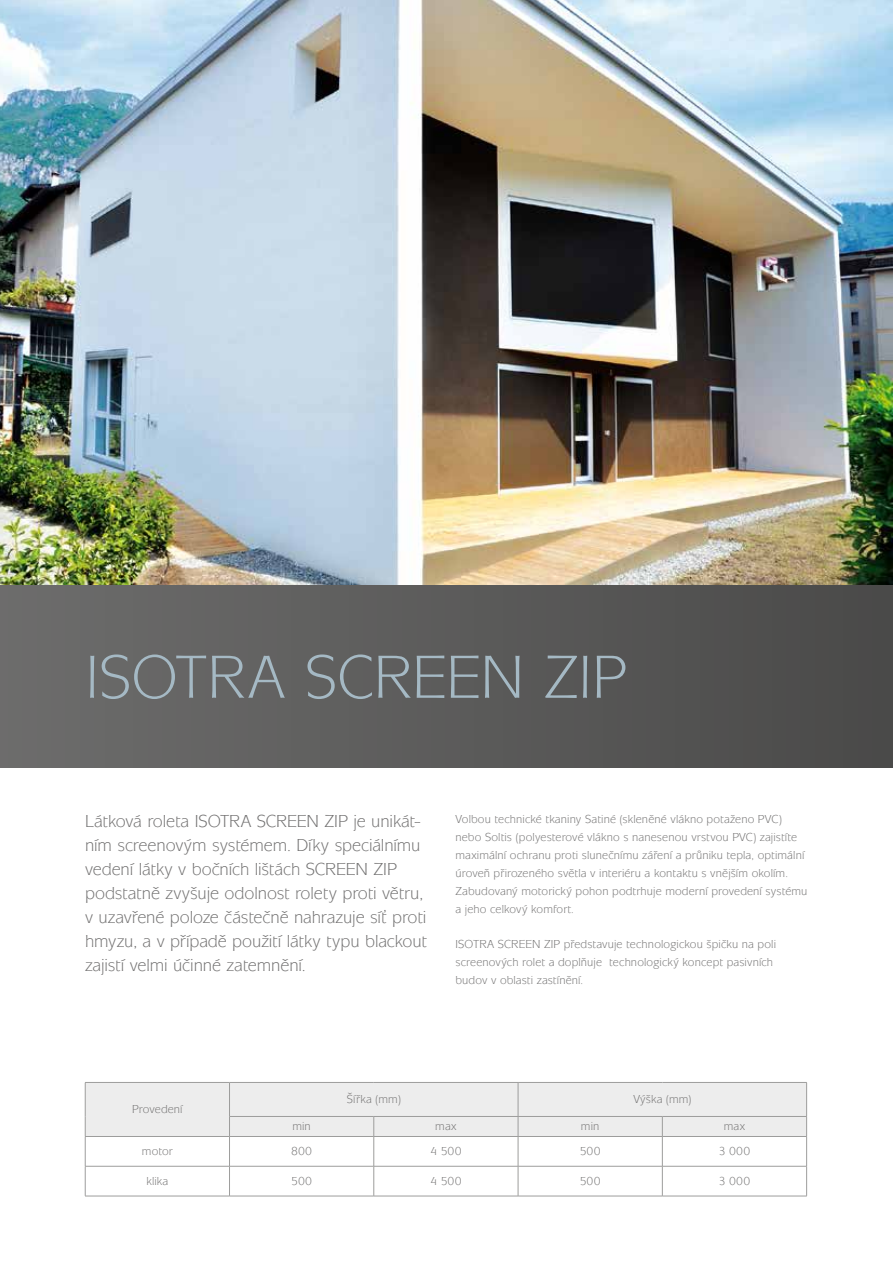
<style>
.page{position:relative;width:893px;height:1263px;background:#fff}
.page>*{position:absolute;margin:0;border:0;box-sizing:border-box;transform-origin:0 0}
.t1{font:63px "Mixage Itc TOT";letter-spacing:-.005em;color:#a5b9c4}
.t2{font:18px/24px "Mixage Itc TOT";letter-spacing:-.005em;color:#706f6f}
.t3{font:12px/18px "Mixage Itc TOT";letter-spacing:.01em;color:#706f6f}
</style>
<div class="page">
<img style="left:0;top:0;width:893px;height:586px">
<div style="left:0;top:586px;width:893px;height:181px;background:linear-gradient(to right,#6d6d6c,#4a4a49)"></div>
<hr style="left:85px;top:1166px;width:1px;height:30px;background:#9d9d9c">
<hr style="left:85px;top:1196px;width:144px;height:1px;background:#9d9d9c">
<hr style="left:229px;top:1196px;width:145px;height:1px;background:#9d9d9c">
<hr style="left:374px;top:1196px;width:144px;height:1px;background:#9d9d9c">
<hr style="left:518px;top:1196px;width:144px;height:1px;background:#9d9d9c">
<hr style="left:662px;top:1196px;width:145px;height:1px;background:#9d9d9c">
<hr style="left:806px;top:1166px;width:1px;height:30px;background:#9d9d9c">
<hr style="left:229px;top:1166px;width:1px;height:30px;background:#9d9d9c">
<hr style="left:374px;top:1166px;width:1px;height:30px;background:#9d9d9c">
<hr style="left:518px;top:1166px;width:1px;height:30px;background:#9d9d9c">
<hr style="left:662px;top:1166px;width:1px;height:30px;background:#9d9d9c">
<svg style="left:85px;top:1082px;width:722px;height:84px"></svg>
<hr style="left:662px;top:1116px;width:145px;height:1px;background:#9d9d9c">
<hr style="left:85px;top:1136px;width:144px;height:1px;background:#9d9d9c">
<hr style="left:229px;top:1136px;width:145px;height:1px;background:#9d9d9c">
<hr style="left:374px;top:1136px;width:144px;height:1px;background:#9d9d9c">
<hr style="left:518px;top:1136px;width:144px;height:1px;background:#9d9d9c">
<hr style="left:662px;top:1136px;width:145px;height:1px;background:#9d9d9c">
<hr style="left:85px;top:1166px;width:144px;height:1px;background:#9d9d9c">
<hr style="left:229px;top:1166px;width:145px;height:1px;background:#9d9d9c">
<hr style="left:374px;top:1166px;width:144px;height:1px;background:#9d9d9c">
<hr style="left:518px;top:1166px;width:144px;height:1px;background:#9d9d9c">
<hr style="left:662px;top:1166px;width:145px;height:1px;background:#9d9d9c">
<h1 class="t1" style="left:85px;top:642px;width:543px">ISOTRA SCREEN ZIP</h1>
<p class="t2" style="left:85px;top:810px;width:343px">Látková roleta ISOTRA SCREEN ZIP je unikát&shy;ním screenovým systémem. Díky speciálnímu vedení látky v bočních lištách SCREEN ZIP podstatně zvyšuje odolnost rolety proti větru, v uzavřené poloze částečně nahrazuje síť proti hmyzu, a v případě použití látky typu blackout zajistí velmi účinné zatemnění.</p>
<p class="t3" style="left:455px;top:811px;width:353px">Volbou technické tkaniny Satiné (skleněné vlákno potaženo PVC) nebo Soltis (polyesterové vlákno s nanesenou vrstvou PVC) zajistíte maximální ochranu proti slunečnímu záření a průniku tepla, optimální úroveň přirozeného světla v interiéru a kontaktu s vnějším okolím.<br>Zabudovaný motorický pohon podtrhuje moderní provedení systému a jeho celkový komfort.</p>
<p class="t3" style="left:455px;top:935px;width:322px">ISOTRA SCREEN ZIP představuje technologickou špičku na poli screenových rolet a doplňuje technologický koncept pasivních budov v oblasti zastínění.</p>
<p class="t3" style="left:132px;top:1101px;width:52px">Provedení</p>
<p class="t3" style="left:347px;top:1091px;width:56px">Šířka (mm)</p>
<p class="t3" style="left:633px;top:1091px;width:60px">Výška (mm)</p>
<p class="t3" style="left:292px;top:1118px;width:20px">min</p>
<p class="t3" style="left:435px;top:1118px;width:23px">max</p>
<p class="t3" style="left:581px;top:1118px;width:20px">min</p>
<p class="t3" style="left:724px;top:1118px;width:23px">max</p>
<p class="t3" style="left:142px;top:1142px;width:32px">motor</p>
<p class="t3" style="left:291px;top:1142px;width:22px">800</p>
<p class="t3" style="left:430px;top:1142px;width:33px">4 500</p>
<p class="t3" style="left:580px;top:1142px;width:22px">500</p>
<p class="t3" style="left:719px;top:1142px;width:33px">3 000</p>
<p class="t3" style="left:146px;top:1172px;width:23px">klika</p>
<p class="t3" style="left:291px;top:1172px;width:22px">500</p>
<p class="t3" style="left:430px;top:1172px;width:33px">4 500</p>
<p class="t3" style="left:580px;top:1172px;width:22px">500</p>
<p class="t3" style="left:719px;top:1172px;width:33px">3 000</p>
</div>
